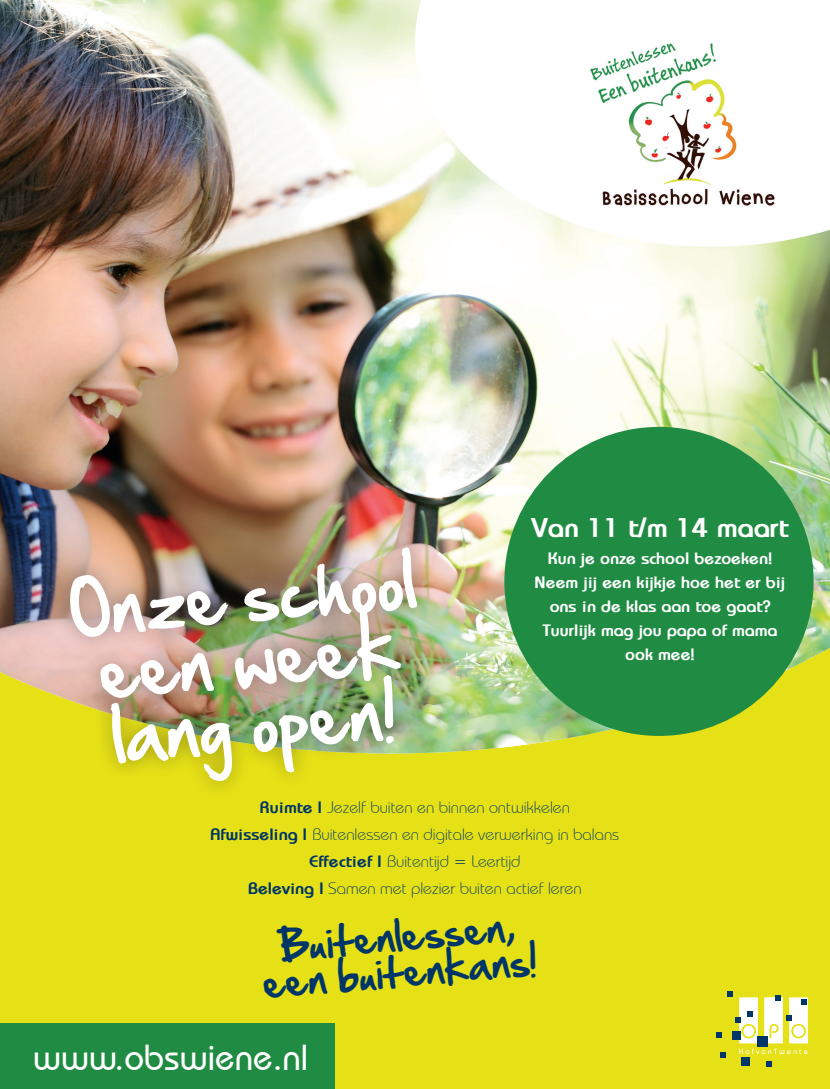
<style>
.page{position:relative;width:830px;height:1089px;background:#fff}
.page>*{position:absolute;margin:0;border:0;box-sizing:border-box;transform-origin:0 0}
.t1{font:64.5px/64.7px "Hand Of Sean";color:#fff;text-align:center}
.t2{font:36px/36px "Hand Of Sean";color:#003667;text-align:center}
.t3{font:500 36px "Bauhaus IT Cby BT";color:#fff}
.t4{font:700 27px "Bauhaus";color:#fff}
.t5{font:300 16.5px/27px "Bauhaus IT Cby BT";color:#003667;text-align:center}
.t6{font:700 16.5px/24px "Bauhaus";color:#fff;text-align:center}
.s1{font-family:"Bauhaus";font-weight:700}
</style>
<div class="page">
<div style="left:0;top:621px;width:829px;height:468px;background:#e6e116"></div>
<img style="left:0;top:0;width:829px;height:753px">
<svg style="left:415px;top:0;width:414px;height:247px"></svg>
<div style="left:52px;top:530px;width:382px;height:268px;background:#231f20;opacity:.4"></div>
<div style="left:504px;top:427px;width:309px;height:309px;background:#208c43;border-radius:50%"></div>
<svg style="left:716px;top:991px;width:91px;height:75px"></svg>
<div style="left:731px;top:1031px;width:8px;height:8px;background:#003667"></div>
<img style="left:583px;top:34px;width:198px;height:179px">
<div style="left:0;top:1023px;width:334px;height:66px;background:#208c43"></div>
<h3 class="t4" style="left:531px;top:510px;width:258px">Van 11 t/m 14 maart</h3>
<p class="t6" style="left:534px;top:546px;width:251px">Kun je onze school bezoeken!<br>Neem jij een kijkje hoe het er bij ons in de klas aan toe gaat?<br>Tuurlijk mag jou papa of mama ook mee!</p>
<h1 class="t1" style="left:66px;top:578px;width:349px;rotate:-5deg">Onze school een week lang open!</h1>
<p class="t5" style="left:210px;top:794px;width:410px"><span class="s1">Ruimte I</span> Jezelf buiten en binnen ontwikkelen<br><span class="s1">Afwisseling I</span> Buitenlessen en digitale verwerking in balans <span class="s1">Effectief I</span> Buitentijd = Leertijd<br><span class="s1">Beleving I</span> Samen met plezier buiten actief leren</p>
<h2 class="t2" style="left:258px;top:930px;width:276px;rotate:-5deg">Buitenlessen, een buitenkans!</h2>
<h2 class="t3" style="left:33px;top:1035px;width:276px">www.obswiene.nl</h2>
</div>
